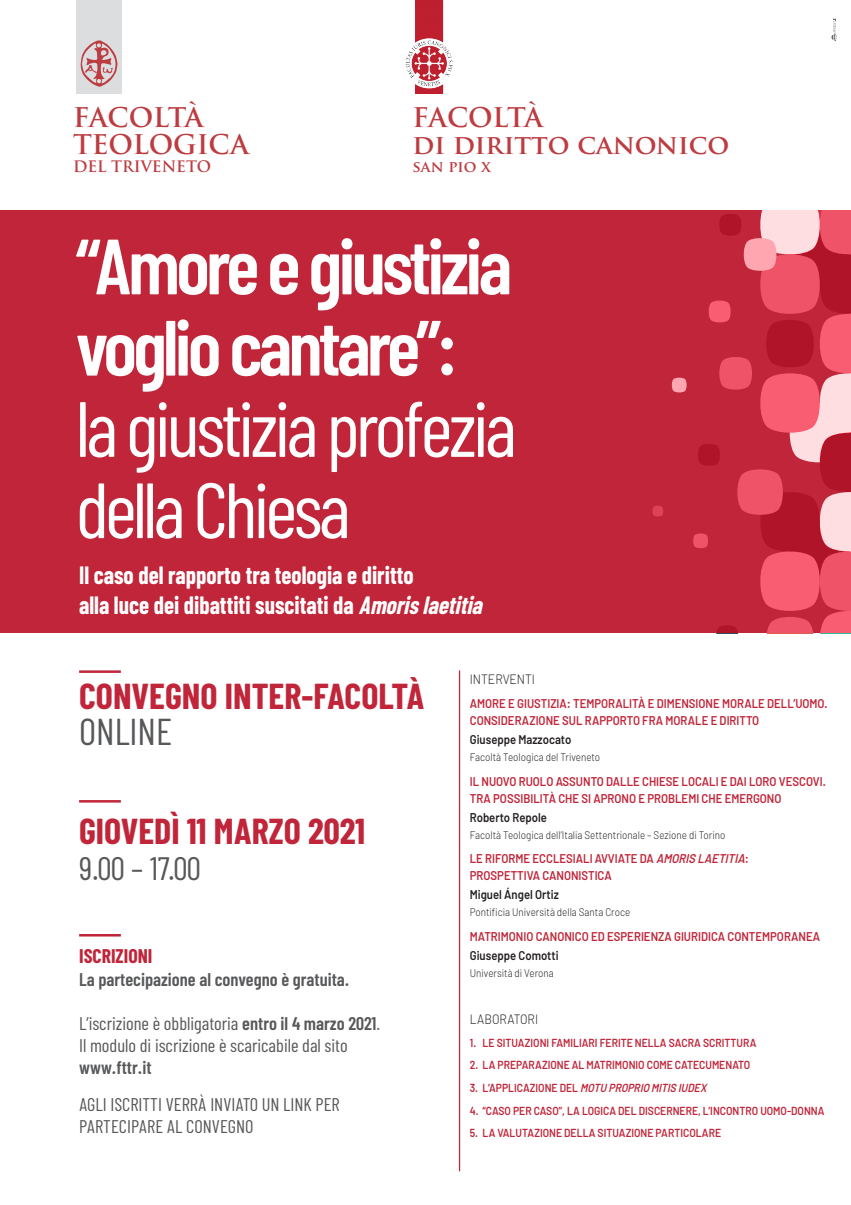
<style>
.page{position:relative;width:851px;height:1205px;background:#fff}
.page>*{position:absolute;margin:0;border:0;box-sizing:border-box;transform-origin:0 0}
.t1{font:600 78.12px/81.2px "Barlow Condensed";letter-spacing:-.05em;color:#fff}
.t2{font:78.12px/81.2px "Barlow Condensed";letter-spacing:-.05em;color:#fff}
.t3{font:37.5px "Barlow Condensed";color:#57585a}
.t4{font:700 36.12px "Barlow Condensed";color:#c02539}
.t5{font:32.5px "Barlow Condensed";color:#57585a}
.t6{font:700 26.44px/26.4px "Trajan Pro";letter-spacing:-.005em;color:#bd3c41}
.t7{font:700 25.06px/30.1px "Barlow Condensed";color:#fff;scale:.92 1}
.t8{font:700 19.81px "Barlow Condensed";color:#c02539}
.t9{font:18.38px/22.1px "Barlow Condensed";color:#57585a}
.t10{font:600 18.38px "Barlow Condensed";color:#57585a}
.t11{font:700 15.44px "Trajan Pro";color:#bd3c41}
.t12{font:300 13.56px "Barlow";color:#231f20;scale:.89 1}
.t13{font:600 12.69px/16.9px "Barlow";color:#c02539;scale:.89 1}
.t14{font:600 12.69px "Barlow";color:#231f20;scale:.89 1}
.t15{font:600 11.69px/22.6px "Barlow";color:#c02539;scale:.88 1}
.t16{font:300 11px "Barlow";color:#231f20;scale:.89 1}
.s1{font-style:italic}
.s2{font-weight:600}
</style>
<div class="page">
<div style="left:0;top:210px;width:850px;height:423px;background:#c02539"></div>
<svg style="left:652px;top:506px;width:11px;height:11px"></svg>
<svg style="left:671px;top:210px;width:179px;height:423px"></svg>
<div style="left:76px;top:0;width:46px;height:93px;background:#dcdddf"></div>
<svg style="left:80px;top:40px;width:37px;height:47px"></svg>
<hr style="left:459px;top:670px;width:1px;height:501px;background:#c02539">
<hr style="left:79px;top:934px;width:42px;height:2px;background:#c02539">
<hr style="left:79px;top:800px;width:42px;height:2px;background:#c02539">
<hr style="left:79px;top:670px;width:42px;height:3px;background:#c02539">
<svg style="left:831px;top:18px;width:5px;height:23px"></svg>
<img style="left:406px;top:7px;width:47px;height:86px">
<img style="left:415px;top:0;width:29px;height:7px">
<h3 class="t6" style="left:73px;top:105px;width:177px">FACOLTÀ<br>TEOLOGICA</h3>
<p class="t11" style="left:73px;top:157px;width:139px">DEL TRIVENETO</p>
<h3 class="t6" style="left:412px;top:105px;width:318px">FACOLTÀ<br>di diritto canonico</h3>
<p class="t11" style="left:412px;top:157px;width:80px">san pio x</p>
<h1 class="t1" style="left:76px;top:224px;width:438px">“Amore e giustizia voglio cantare”:</h1>
<h1 class="t2" style="left:76px;top:386px;width:442px">la giustizia profezia della Chiesa</h1>
<h3 class="t7" style="left:79px;top:559px;width:446px">Il caso del rapporto tra teologia e diritto<br>alla luce dei dibattiti suscitati da <span class="s1">Amorislaetitia</span></h3>
<h3 class="t4" style="left:79px;top:673px;width:347px">CONVEGNO INTER-FACOLTÀ</h3>
<h2 class="t3" style="left:79px;top:708px;width:95px">ONLINE</h2>
<h3 class="t4" style="left:79px;top:808px;width:287px">GIOVEDÌ 11 MARZO 2021</h3>
<h3 class="t5" style="left:79px;top:848px;width:123px">9.00 – 17.00</h3>
<h3 class="t8" style="left:79px;top:944px;width:75px">ISCRIZIONI</h3>
<h3 class="t10" style="left:79px;top:967px;width:272px">La partecipazione al convegno è gratuita.</h3>
<h3 class="t9" style="left:79px;top:1011px;width:302px">L’iscrizione è obbligatoria <span class="s2">entro il 4 marzo 2021</span>.<br>Il modulo di iscrizione è scaricabile dal sito</h3>
<h3 class="t10" style="left:79px;top:1056px;width:74px">www.fttr.it</h3>
<h3 class="t9" style="left:79px;top:1093px;width:262px">AGLI ISCRITTI VERRÀ INVIATO UN LINK PER<br>PARTECIPARE AL CONVEGNO</h3>
<p class="t12" style="left:469px;top:671px;width:75px">INTERVENTI</p>
<p class="t13" style="left:469px;top:695px;width:403px">AMORE E GIUSTIZIA: TEMPORALITÀ E DIMENSIONE MORALE DELL’UOMO.<br>CONSIDERAZIONE SUL RAPPORTO FRA MORALE E DIRITTO</p>
<p class="t14" style="left:469px;top:732px;width:116px">Giuseppe Mazzocato</p>
<p class="t16" style="left:469px;top:750px;width:148px">Facoltà Teologica del Triveneto</p>
<p class="t13" style="left:469px;top:772px;width:401px">IL NUOVO RUOLO ASSUNTO DALLE CHIESE LOCALI E DAI LORO VESCOVI.<br>TRA POSSIBILITÀ CHE SI APRONO E PROBLEMI CHE EMERGONO</p>
<p class="t14" style="left:469px;top:809px;width:88px">Roberto Repole</p>
<p class="t16" style="left:469px;top:828px;width:288px">Facoltà Teologica dell’Italia Settentrionale – Sezione di Torino</p>
<p class="t13" style="left:469px;top:850px;width:315px">LE RIFORME ECCLESIALI AVVIATE DA <span class="s1">AMORIS LAETITIA</span>:<br>PROSPETTIVA CANONISTICA</p>
<p class="t14" style="left:469px;top:887px;width:102px">Miguel Ángel Ortiz</p>
<p class="t16" style="left:469px;top:905px;width:182px">Pontificia Università della Santa Croce</p>
<p class="t13" style="left:469px;top:927px;width:395px">MATRIMONIO CANONICO ED ESPERIENZA GIURIDICA CONTEMPORANEA</p>
<p class="t14" style="left:469px;top:947px;width:101px">Giuseppe Comotti</p>
<p class="t16" style="left:469px;top:966px;width:96px">Università di Verona</p>
<p class="t12" style="left:469px;top:1011px;width:78px">LABORATORI</p>
<p class="t15" style="left:469px;top:1031px;width:327px">1. LE SITUAZIONI FAMILIARI FERITE NELLA SACRA SCRITTURA</p>
<p class="t15" style="left:469px;top:1053px;width:320px">2. LA PREPARAZIONE AL MATRIMONIO COME CATECUMENATO<br>3 . L’A P P L I C A Z I O N E D E L <span class="s1">MOTU PROPRIO MITIS IUDEX</span></p>
<p class="t15" style="left:469px;top:1099px;width:404px">4. “CASO PER CASO”, LA LOGICA DEL DISCERNERE, L’INCONTRO UOMO-DONNA</p>
<p class="t15" style="left:469px;top:1121px;width:287px">5. LA VALUTAZIONE DELLA SITUAZIONE PARTICOLARE</p>
</div>
